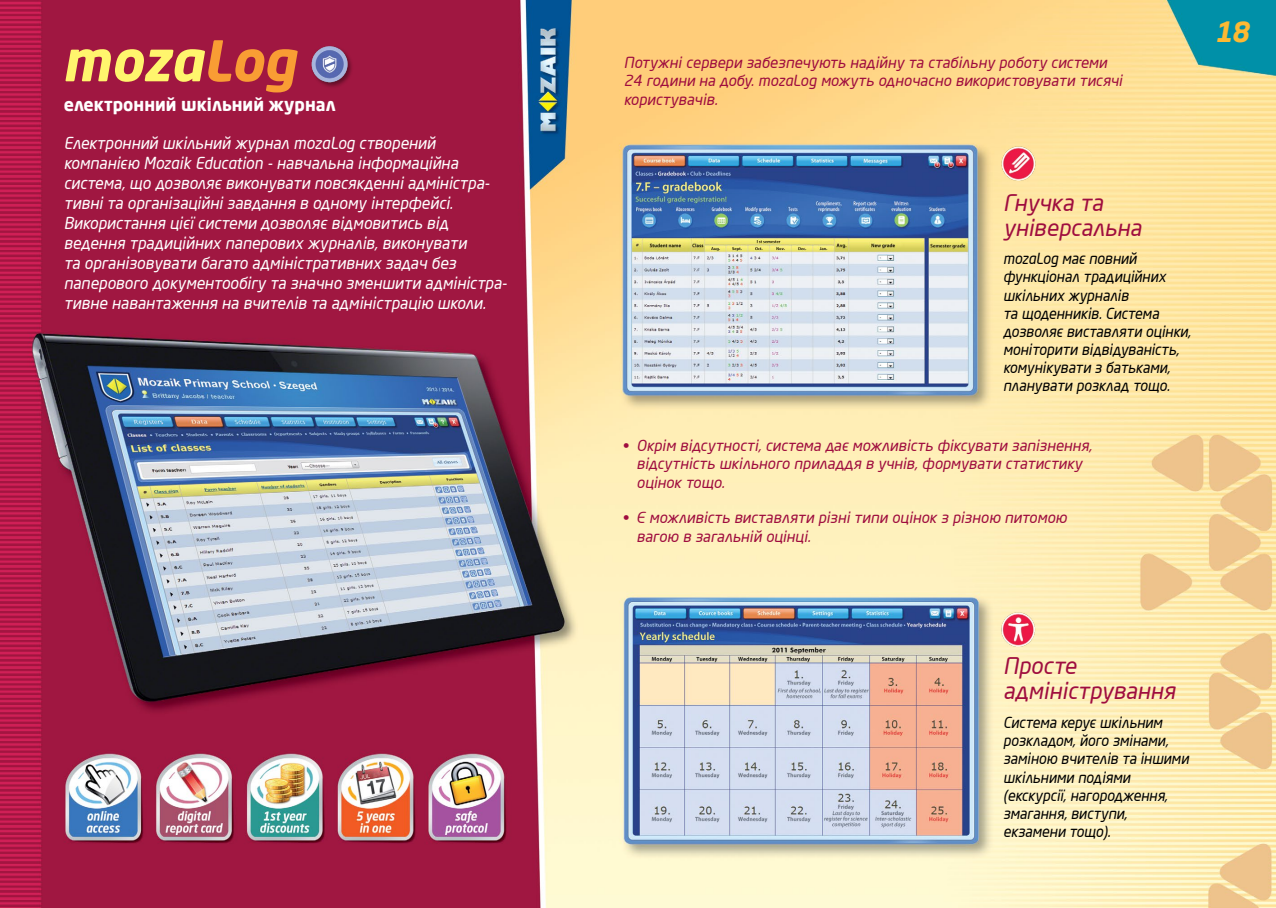
<style>
.page{position:relative;width:1276px;height:908px;background:#fff}
.page>*{position:absolute;margin:0;border:0;box-sizing:border-box;transform-origin:0 0}
.t1{font:italic 700 55.25px "Neo Sans Pro";color:#fff56d}
.t2{font:italic 700 27.5px "Neo Sans Pro";color:#fdb933}
.t3{font:italic 22.5px/25px "Neo Sans Pro";color:#9f0d3f}
.t4{font:700 17.5px "Neo Sans Pro";color:#fff}
.t5{font:italic 16.25px/20px "Neo Sans Pro";letter-spacing:-.005em;color:#fff}
.t6{font:italic 15px/18.1px "Neo Sans Pro";color:#9f0d3f}
.t7{font:italic 15px/18.1px "Neo Sans Pro";letter-spacing:-.005em;color:#000;scale:.95 1}
.s1{color:#f99d34}
</style>
<div class="page">
<img style="left:0;top:0;width:1276px;height:907px">
<div style="left:311px;top:45px;width:43px;height:44px;background:#a01741"></div>
<img style="left:308px;top:42px;width:45px;height:45px">
<img style="left:1000px;top:145px;width:37px;height:36px">
<img style="left:1000px;top:611px;width:37px;height:36px">
<h1 class="t1" style="left:62px;top:25px;width:234px">moza<span class="s1">Log</span></h1>
<p class="t4" style="left:64px;top:93px;width:273px">електронний шкільний журнал</p>
<p class="t5" style="left:64px;top:133px;width:443px">Електронний шкільний журнал mozaLog створений компанією Mozaik Education - навчальна інформаційна система, що дозволяє виконувати повсякденні адміністра&shy;тивні та організаційні завдання в одному інтерфейсі.<br>Використання цієї системи дозволяє відмовитись від ведення традиційних паперових журналів, виконувати<br>та організовувати багато адміністративних задач без паперового документообігу та значно зменшити адміністра&shy;тивне навантаження на вчителів та адміністрацію школи.</p>
<p class="t6" style="left:624px;top:53px;width:500px">Потужні сервери забезпечують надійну та стабільну роботу системи<br>24 години на добу. mozaLog можуть одночасно використовувати тисячі користувачів.</p>
<h2 class="t2" style="left:1214px;top:14px;width:36px">18</h2>
<h3 class="t3" style="left:1003px;top:189px;width:140px">Гнучка та універсальна</h3>
<p class="t7" style="left:1003px;top:249px;width:199px">mozaLog має повний функціонал традиційних шкільних журналів<br>та щоденників. Система дозволяє виставляти оцінки, моніторити відвідуваність, комунікувати з батьками, планувати розклад тощо.</p>
<p class="t6" style="left:636px;top:436px;width:457px;text-indent:-14px">• Окрім відсутності, система дає можливість фіксувати запізнення, відсутність шкільного приладдя в учнів, формувати статистику оцінок тощо.</p>
<p class="t6" style="left:636px;top:508px;width:432px;text-indent:-14px">• Є можливість виставляти різні типи оцінок з різною питомою вагою в загальній оцінці.</p>
<h3 class="t3" style="left:1003px;top:653px;width:174px">Просте адміністрування</h3>
<p class="t7" style="left:1003px;top:713px;width:197px">Система керує шкільним розкладом, його змінами, заміною вчителів та іншими шкільними подіями (екскурсії, нагородження, змагання, виступи, екзамени тощо).</p>
</div>
